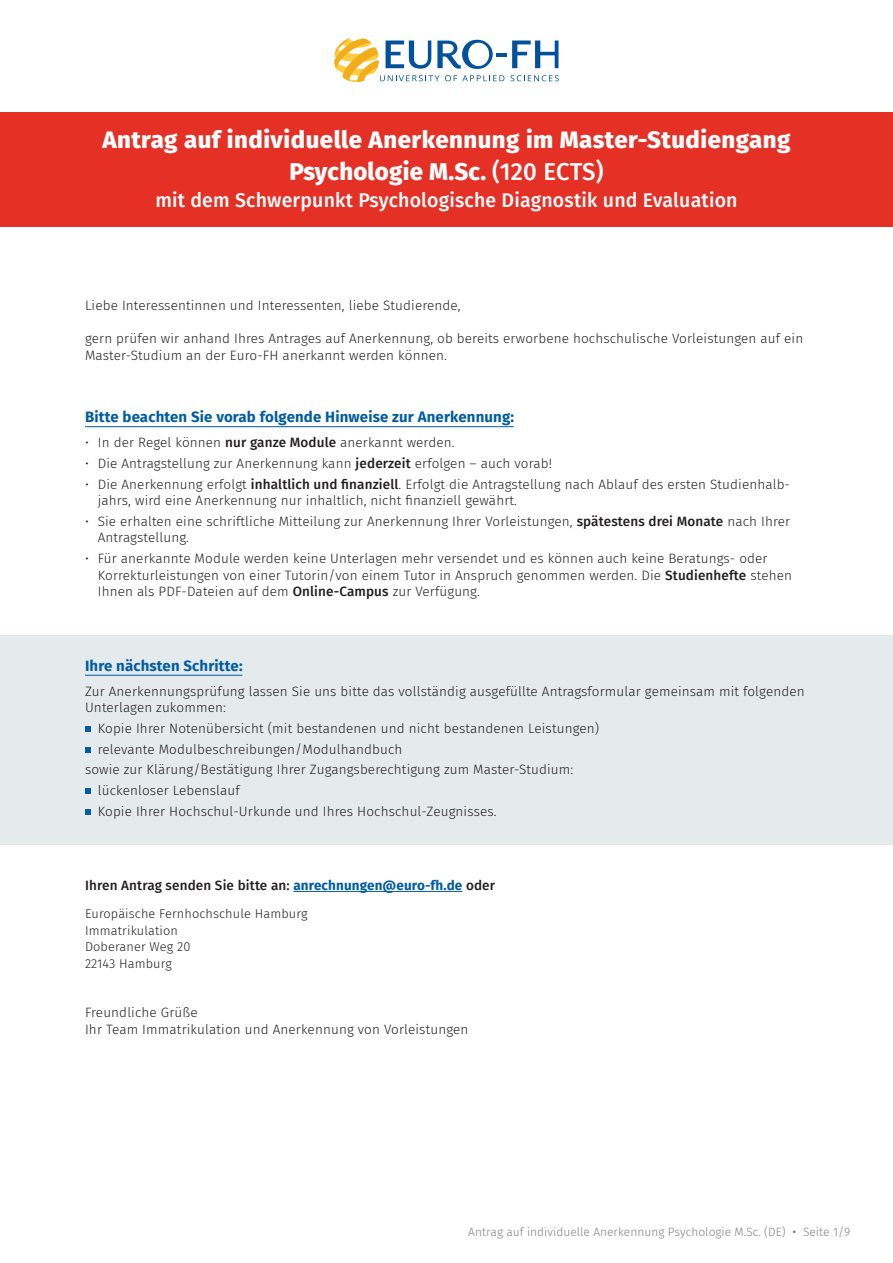
<style>
.page{position:relative;width:893px;height:1263px;background:#fff}
.page>*{position:absolute;margin:0;border:0;box-sizing:border-box;transform-origin:0 0}
.t1{font:800 24.45px "Fira Sans";letter-spacing:.01em;color:#fff}
.t2{font:800 24px "Fira Sans";letter-spacing:.02em;color:#fff}
.t3{font:500 19.95px "Fira Sans";letter-spacing:.01em;color:#fff}
.t4{font:700 15px "Fira Sans";letter-spacing:.01em;color:#015ca3}
.t5{font:300 13.5px/16.5px "Fira Sans";letter-spacing:.01em;color:#231f20}
.t6{font:500 13.5px "Fira Sans";letter-spacing:.01em;color:#231f20}
.t7{font:300 12.75px/16.5px "Fira Sans";letter-spacing:.01em;color:#231f20}
.t8{font:300 12px "Fira Sans";color:#808285}
.s1{font-weight:500}
.s2{font-weight:700;color:#015ca3}
.s3{font-weight:400}
</style>
<div class="page">
<svg style="left:510px;top:75px;width:49px;height:6px"></svg>
<hr style="left:497px;top:53px;width:10px;height:4px;background:#01519b">
<svg style="left:512px;top:41px;width:46px;height:27px"></svg>
<svg style="left:334px;top:38px;width:170px;height:44px"></svg>
<div style="left:0;top:112px;width:893px;height:115px;background:#e53025"></div>
<div style="left:0;top:635px;width:893px;height:209px;background:#e5eaec"></div>
<hr style="left:85px;top:426px;width:429px;height:1px;background:#015ca3">
<hr style="left:85px;top:675px;width:157px;height:1px;background:#015ca3">
<hr style="left:293px;top:891px;width:169px;height:1px;background:#015ca3">
<svg style="left:85px;top:726px;width:5px;height:5px"></svg>
<svg style="left:85px;top:747px;width:5px;height:5px"></svg>
<svg style="left:85px;top:788px;width:5px;height:6px"></svg>
<svg style="left:85px;top:809px;width:5px;height:5px"></svg>
<h2 class="t2" style="left:102px;top:119px;width:690px">Antrag auf individuelle Anerkennung im Master-Studiengang</h2>
<h1 class="t1" style="left:289px;top:150px;width:316px">Psychologie M.Sc. <span class="s1">(120 ECTS)</span></h1>
<h3 class="t3" style="left:155px;top:184px;width:584px">mit dem Schwerpunkt Psychologische Diagnostik und Evaluation</h3>
<p class="t5" style="left:85px;top:297px;width:377px">Liebe Interessentinnen und Interessenten, liebe Studierende,</p>
<p class="t5" style="left:85px;top:330px;width:720px">gern prüfen wir anhand Ihres Antrages auf Anerkennung, ob bereits erworbene hochschulische Vorleistungen auf ein<br>Master-Studium an der Euro-FH anerkannt werden können.</p>
<p class="t4" style="left:85px;top:404px;width:430px">Bitte beachten Sie vorab folgende Hinweise zur Anerkennung:</p>
<p class="t5" style="left:85px;top:434px;width:371px">• In der Regel können <span class="s1">nur ganze Module</span> anerkannt werden.</p>
<p class="t5" style="left:85px;top:455px;width:468px">• Die Antragstellung zur Anerkennung kann <span class="s1">jederzeit</span> erfolgen – auch vorab!</p>
<p class="t5" style="left:98px;top:475px;width:694px;text-indent:-13px">• Die Anerkennung erfolgt <span class="s1">inhaltlich und finanziell</span>. Erfolgt die Antragstellung nach Ablauf des ersten Studienhalb&shy;jahrs, wird eine Anerkennung nur inhaltlich, nicht finanziell gewährt.</p>
<p class="t5" style="left:98px;top:513px;width:694px;text-indent:-13px">• Sie erhalten eine schriftliche Mitteilung zur Anerkennung Ihrer Vorleistungen, <span class="s1">spätestens drei Monate</span> nach Ihrer<br>Antragstellung.</p>
<p class="t5" style="left:98px;top:550px;width:696px;text-indent:-13px">• Für anerkannte Module werden keine Unterlagen mehr versendet und es können auch keine Beratungs- oder<br>Korrekturleistungen von einer Tutorin/von einem Tutor in Anspruch genommen werden. Die <span class="s1">Studienhefte</span> stehen<br>Ihnen als PDF-Dateien auf dem <span class="s1">Online-Campus</span> zur Verfügung.</p>
<p class="t4" style="left:85px;top:653px;width:159px">Ihre nächsten Schritte:</p>
<p class="t5" style="left:85px;top:683px;width:721px">Zur Anerkennungsprüfung lassen Sie uns bitte das vollständig ausgefüllte Antragsformular gemeinsam mit folgenden<br>Unterlagen zukommen:</p>
<p class="t5" style="left:98px;top:720px;width:503px">Kopie Ihrer Notenübersicht (mit bestandenen und nicht bestandenen Leistungen)</p>
<p class="t5" style="left:98px;top:741px;width:306px">relevante Modulbeschreibungen/Modulhandbuch</p>
<p class="t5" style="left:85px;top:761px;width:490px">sowie zur Klärung/Bestätigung Ihrer Zugangsberechtigung zum Master-Studium:</p>
<p class="t5" style="left:98px;top:782px;width:143px">lückenloser Lebenslauf</p>
<p class="t5" style="left:98px;top:803px;width:400px">Kopie Ihrer Hochschul-Urkunde und Ihres Hochschul-Zeugnisses.</p>
<p class="t6" style="left:85px;top:875px;width:412px">Ihren Antrag senden Sie bitte an: <span class="s2">anrechnungen@euro-fh.de</span> oder</p>
<p class="t7" style="left:85px;top:906px;width:224px">Europäische Fernhochschule Hamburg<br>Immatrikulation<br>Doberaner Weg 20<br>22143 Hamburg</p>
<p class="t5" style="left:85px;top:1004px;width:385px">Freundliche Grüße<br>Ihr Team Immatrikulation und Anerkennung von Vorleistungen</p>
<p class="t8" style="left:468px;top:1223px;width:384px">Antrag auf individuelle Anerkennung Psychologie M.Sc. (DE) <span class="s3">•</span> Seite 1/9</p>
</div>
